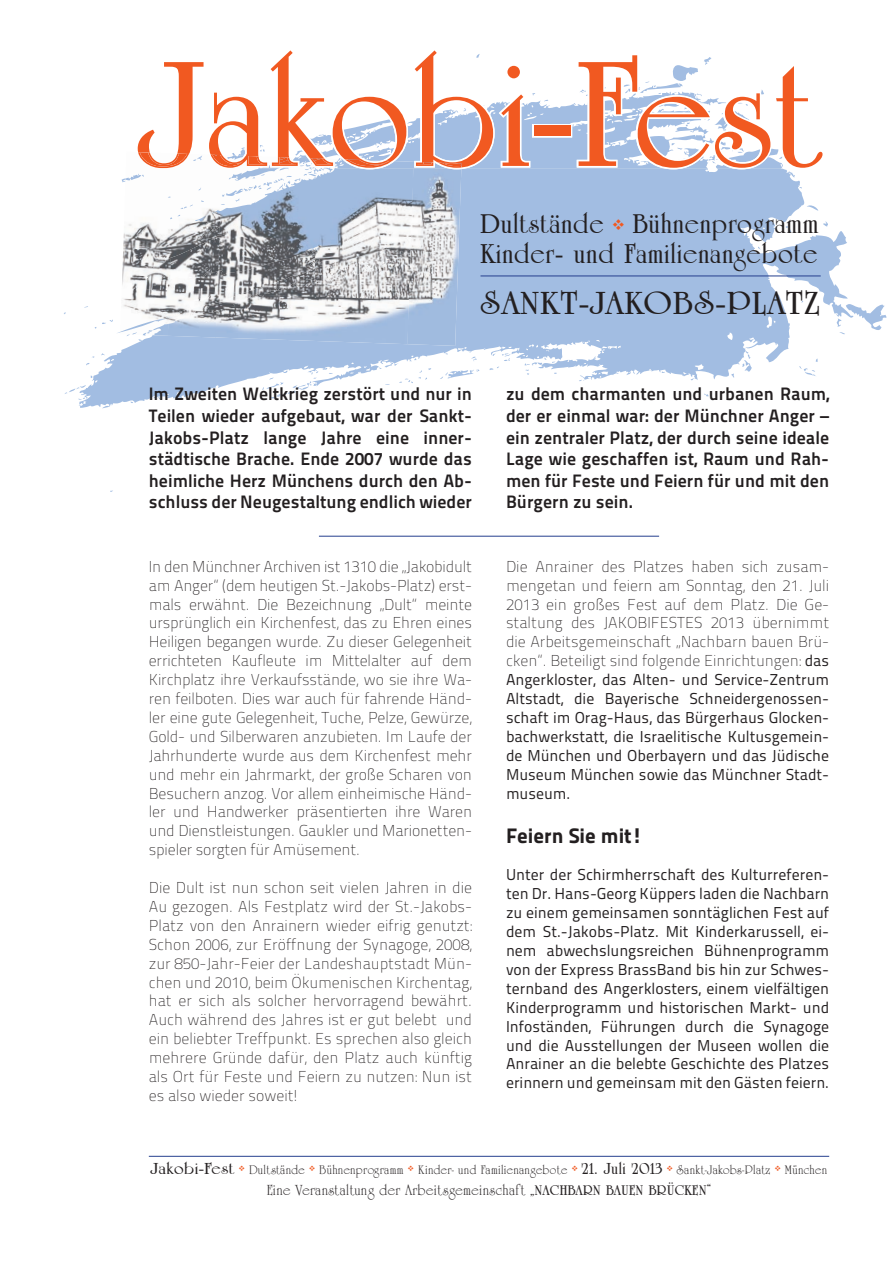
<style>
.page{position:relative;width:893px;height:1263px;background:#fff}
.page>*{position:absolute;margin:0;border:0;box-sizing:border-box;transform-origin:0 0}
.t1{font:700 162.45px "University Roman BT";letter-spacing:.01em;color:#f15921}
.t2{font:700 34.5px "University Roman BT";letter-spacing:.03em;color:#231f20;scale:1.1 1}
.t3{font:700 29.4px "University Roman BT";letter-spacing:.03em;color:#231f20}
.t4{font:700 29.25px "University Roman BT";letter-spacing:.03em;color:#231f20}
.t5{font:21px "Titillium Maps 29 L 999 wt";color:#231f20}
.t6{font:18px/21.6px "Titillium Maps 29 L 800 wt";color:#231f20;text-align:justify}
.t7{font:700 17.25px "University Roman BT";letter-spacing:.03em;color:#231f20;scale:1.1 1}
.t8{font:700 17.25px "University Roman BT";letter-spacing:.03em;color:#231f20}
.t9{font:15.75px/18.9px "Titillium Maps 29 L 1 wt";color:#231f20;text-align:justify}
.t10{font:15.75px/18.9px "Titillium Maps 29 L 400 wt";color:#231f20;text-align:justify}
.t11{font:15px "University Roman";letter-spacing:.03em;color:#231f20}
.t12{font:12.75px "University Roman";letter-spacing:.03em;color:#231f20}
.s1{color:#f15921}
.s2{font-family:"Titillium Maps 29 L 400 wt"}
.s3{font-family:"University Roman BT";font-weight:700}
</style>
<div class="page">
<hr style="left:149px;top:1156px;width:680px;height:1px;background:#253f8e">
<svg style="left:79px;top:170px;width:769px;height:238px;fill:#a2bde2"></svg>
<svg style="left:65px;top:385px;width:21px;height:15px"></svg>
<svg style="left:101px;top:353px;width:4px;height:3px"></svg>
<svg style="left:95px;top:320px;width:19px;height:8px"></svg>
<svg style="left:262px;top:371px;width:56px;height:27px"></svg>
<svg style="left:379px;top:358px;width:52px;height:27px"></svg>
<svg style="left:440px;top:369px;width:40px;height:10px"></svg>
<svg style="left:471px;top:357px;width:6px;height:4px"></svg>
<svg style="left:489px;top:367px;width:10px;height:3px"></svg>
<svg style="left:502px;top:353px;width:9px;height:8px"></svg>
<svg style="left:524px;top:362px;width:13px;height:13px"></svg>
<svg style="left:704px;top:393px;width:5px;height:3px"></svg>
<svg style="left:799px;top:359px;width:19px;height:17px"></svg>
<svg style="left:837px;top:304px;width:49px;height:30px"></svg>
<hr style="left:480px;top:276px;width:341px;height:1px;background:#253f8e">
<img style="left:122px;top:174px;width:194px;height:119px">
<img style="left:315px;top:277px;width:41px;height:4px">
<img style="left:380px;top:249px;width:27px;height:23px">
<img style="left:171px;top:288px;width:85px;height:47px">
<img style="left:218px;top:205px;width:162px;height:72px">
<img style="left:407px;top:205px;width:54px;height:141px">
<img style="left:168px;top:210px;width:52px;height:109px">
<img style="left:120px;top:258px;width:51px;height:78px">
<img style="left:216px;top:294px;width:193px;height:50px">
<svg style="left:145px;top:277px;width:11px;height:9px"></svg>
<img style="left:126px;top:174px;width:15px;height:7px">
<svg style="left:143px;top:259px;width:15px;height:9px"></svg>
<svg style="left:180px;top:205px;width:13px;height:4px"></svg>
<svg style="left:198px;top:187px;width:4px;height:3px"></svg>
<svg style="left:301px;top:258px;width:7px;height:2px"></svg>
<svg style="left:353px;top:264px;width:19px;height:10px"></svg>
<svg style="left:382px;top:259px;width:8px;height:5px"></svg>
<svg style="left:212px;top:54px;width:571px;height:151px"></svg>
<img style="left:138px;top:152px;width:323px;height:16px">
<hr style="left:319px;top:536px;width:340px;height:1px;background:#253f8e">
<h1 class="t1" style="left:140px;top:18px;width:682px">Jakobi-Fest</h1>
<h3 class="t4" style="left:480px;top:206px;width:339px">Dultstände <span class="s1">❖</span> Bühnenprogramm</h3>
<h3 class="t3" style="left:480px;top:236px;width:338px">Kinder- und Familienangebote</h3>
<h2 class="t2" style="left:480px;top:283px;width:310px">SANKT-JAKOBS-PLATZ</h2>
<p class="t6" style="left:149px;top:382px;width:325px">Im Zweiten Weltkrieg zerstört und nur in Teilen wieder aufgebaut, war der Sankt-Jakobs-Platz lange Jahre eine inner&shy;städtische Brache. Ende 2007 wurde das heimliche Herz Münchens durch den Ab&shy;schluss der Neugestaltung endlich wieder</p>
<p class="t9" style="left:149px;top:556px;width:325px">In den Münchner Archiven ist 1310 die „Jakobidult am Anger“ (dem heutigen St.-Jakobs-Platz) erst&shy;mals erwähnt. Die Bezeichnung „Dult“ meinte ursprünglich ein Kirchenfest, das zu Ehren eines Heiligen begangen wurde. Zu dieser Gelegenheit errichteten Kaufleute im Mittelalter auf dem Kirchplatz ihre Verkaufsstände, wo sie ihre Wa&shy;ren feilboten. Dies war auch für fahrende Händ&shy;ler eine gute Gelegenheit, Tuche, Pelze, Gewürze, Gold- und Silberwaren anzubieten. Im Laufe der Jahrhunderte wurde aus dem Kirchenfest mehr und mehr ein Jahrmarkt, der große Scharen von Besuchern anzog. Vor allem einheimische Händ&shy;ler und Handwerker präsentierten ihre Waren und Dienstleistungen. Gaukler und Marionetten&shy;spieler sorgten für Amüsement.</p>
<p class="t9" style="left:149px;top:877px;width:325px">Die Dult ist nun schon seit vielen Jahren in die Au gezogen. Als Festplatz wird der St.-Jakobs-Platz von den Anrainern wieder eifrig genutzt:<br>Schon 2006, zur Eröffnung der Synagoge, 2008, zur 850-Jahr-Feier der Landeshauptstadt Mün&shy;chen und 2010, beim Ökumenischen Kirchentag, hat er sich als solcher hervorragend bewährt.<br>Auch während des Jahres ist er gut belebt und ein beliebter Treffpunkt. Es sprechen also gleich mehrere Gründe dafür, den Platz auch künftig als Ort für Feste und Feiern zu nutzen: Nun ist es also wieder soweit!</p>
<p class="t6" style="left:506px;top:382px;width:325px">zu dem charmanten und urbanen Raum, der er einmal war: der Münchner Anger – ein zentraler Platz, der durch seine ideale Lage wie geschaffen ist, Raum und Rah&shy;men für Feste und Feiern für und mit den Bürgern zu sein.</p>
<p class="t9" style="left:506px;top:556px;width:325px">Die Anrainer des Platzes haben sich zusam&shy;mengetan und feiern am Sonntag, den 21. Juli 2013 ein großes Fest auf dem Platz. Die Ge&shy;staltung des JAKOBIFESTES 2013 übernimmt die Arbeitsgemeinschaft „Nachbarn bauen Brü&shy;cken“. Beteiligt sind folgende Einrichtungen: <span class="s2">das</span></p>
<p class="t10" style="left:506px;top:669px;width:325px">Angerkloster, das Alten- und Service-Zentrum Altstadt, die Bayerische Schneidergenossen&shy;schaft im Orag-Haus, das Bürgerhaus Glocken&shy;bachwerkstatt, die Israelitische Kultusgemein&shy;de München und Oberbayern und das Jüdische Museum München sowie das Münchner Stadt&shy;museum.</p>
<h3 class="t5" style="left:506px;top:819px;width:138px">Feiern Sie mit!</h3>
<p class="t10" style="left:506px;top:865px;width:325px">Unter der Schirmherrschaft des Kulturreferen&shy;ten Dr. Hans-Georg Küppers laden die Nachbarn zu einem gemeinsamen sonntäglichen Fest auf dem St.-Jakobs-Platz. Mit Kinderkarussell, ei&shy;nem abwechslungsreichen Bühnenprogramm von der Express BrassBand bis hin zur Schwes&shy;ternband des Angerklosters, einem vielfältigen Kinderprogramm und historischen Markt- und Infoständen, Führungen durch die Synagoge und die Ausstellungen der Museen wollen die Anrainer an die belebte Geschichte des Platzes erinnern und gemeinsam mit den Gästen feiern.</p>
<p class="t7" style="left:151px;top:1158px;width:77px">Jakobi-Fest</p>
<p class="t12" style="left:239px;top:1163px;width:341px"><sup>❖</sup> Dultstände <sup>❖</sup> Bühnenprogramm <sup>❖</sup> Kinder- und Familienangebote <sup>❖</sup></p>
<p class="t8" style="left:582px;top:1158px;width:82px">21. Juli 2013</p>
<p class="t12" style="left:666px;top:1163px;width:162px"><sup>❖</sup> Sankt-Jakobs-Platz <sup>❖</sup> München</p>
<p class="t11" style="left:267px;top:1182px;width:446px">Eine Veranstaltung der Arbeitsgemeinschaft „<span class="s3">NACHBARN BAUEN BRÜCKEN</span>“</p>
</div>
